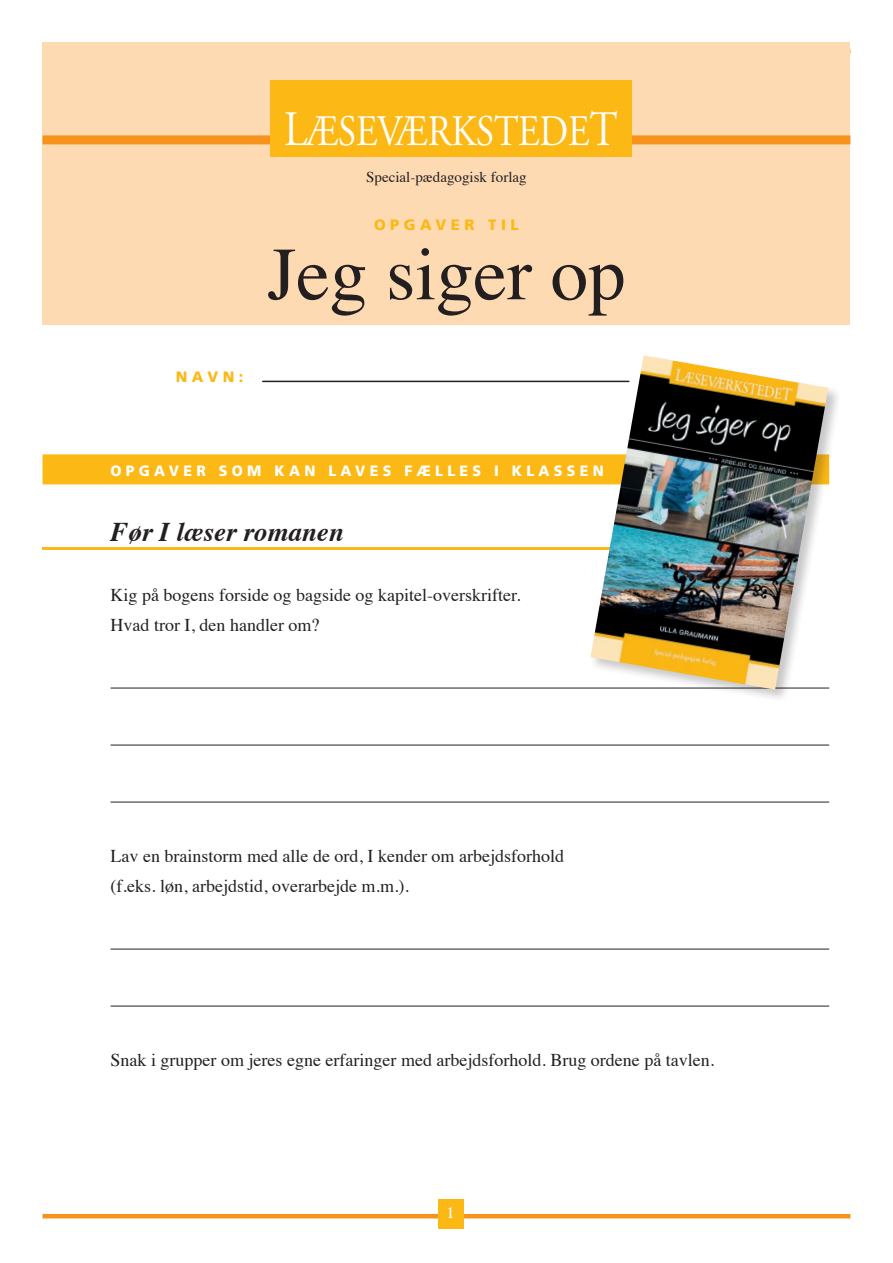
<style>
.page{position:relative;width:893px;height:1263px;background:#fff}
.page>*{position:absolute;margin:0;border:0;box-sizing:border-box;transform-origin:0 0}
.t1{font:75px "Times";color:#231f20}
.t2{font:43.5px "Adobe Garamond";letter-spacing:-.005em;color:#fff;scale:.85 1}
.t3{font:italic 700 27px "Times";color:#231f20}
.t4{font:18px/30px "Times";color:#231f20}
.t5{font:700 16.8px "Adobe Garamond Pro";color:#fff;scale:.71 1}
.t6{font:900 15px "Frutiger";letter-spacing:.3em;color:#fff;scale:.95 1}
.t7{font:15px "Times";color:#231f20}
.t8{font:900 15px "Frutiger";letter-spacing:.3em;color:#fcb814}
.s1{font-size:49.5px}
</style>
<div class="page">
<hr style="left:43px;top:1214px;width:807px;height:4px;background:#f7931d">
<div style="left:438px;top:1199px;width:25px;height:30px;background:#fcb814"></div>
<div style="left:43px;top:43px;width:807px;height:282px;background:#fedab3"></div>
<hr style="left:43px;top:547px;width:595px;height:3px;background:#fcb814">
<div style="left:43px;top:454px;width:786px;height:30px;background:#fcb814"></div>
<hr style="left:111px;top:688px;width:718px;height:1px;background:#231f20">
<hr style="left:111px;top:745px;width:718px;height:1px;background:#231f20">
<hr style="left:111px;top:802px;width:718px;height:1px;background:#231f20">
<hr style="left:111px;top:949px;width:718px;height:1px;background:#231f20">
<hr style="left:111px;top:1006px;width:718px;height:1px;background:#231f20">
<div style="left:589px;top:354px;width:253px;height:349px;background:#231f20;opacity:.25"></div>
<img style="left:590px;top:355px;width:238px;height:335px">
<hr style="left:262px;top:381px;width:367px;height:1px;background:#231f20">
<div style="left:43px;top:135px;width:807px;height:9px;background:#f7931d"></div>
<div style="left:270px;top:80px;width:361px;height:76px;background:#fcb814"></div>
<h2 class="t2" style="left:284px;top:107px;width:394px"><span class="s1">L</span>ÆSEVÆRKSTEDE<span class="s1">T</span></h2>
<p class="t7" style="left:366px;top:163px;width:162px">Special-pædagogisk forlag</p>
<p class="t8" style="left:374px;top:216px;width:146px">OPGAVER TIL</p>
<p class="t8" style="left:176px;top:368px;width:69px">NAVN:</p>
<h1 class="t1" style="left:267px;top:204px;width:360px">Jeg siger op</h1>
<p class="t6" style="left:111px;top:462px;width:521px">OPGAVER SOM KAN LAVES FÆLLES I KLASSEN</p>
<h3 class="t3" style="left:111px;top:506px;width:235px">Før I læser romanen</h3>
<p class="t4" style="left:111px;top:578px;width:411px">Kig på bogens forside og bagside og kapitel-overskrifter.<br>Hvad tror I, den handler om?</p>
<p class="t4" style="left:111px;top:839px;width:455px">Lav en brainstorm med alle de ord, I kender om arbejdsforhold (f.eks. løn, arbejdstid, overarbejde m.m.).</p>
<p class="t4" style="left:111px;top:1043px;width:605px">Snak i grupper om jeres egne erfaringer med arbejdsforhold. Brug ordene på tavlen.</p>
<p class="t5" style="left:448px;top:1203px;width:10px">1</p>
</div>
